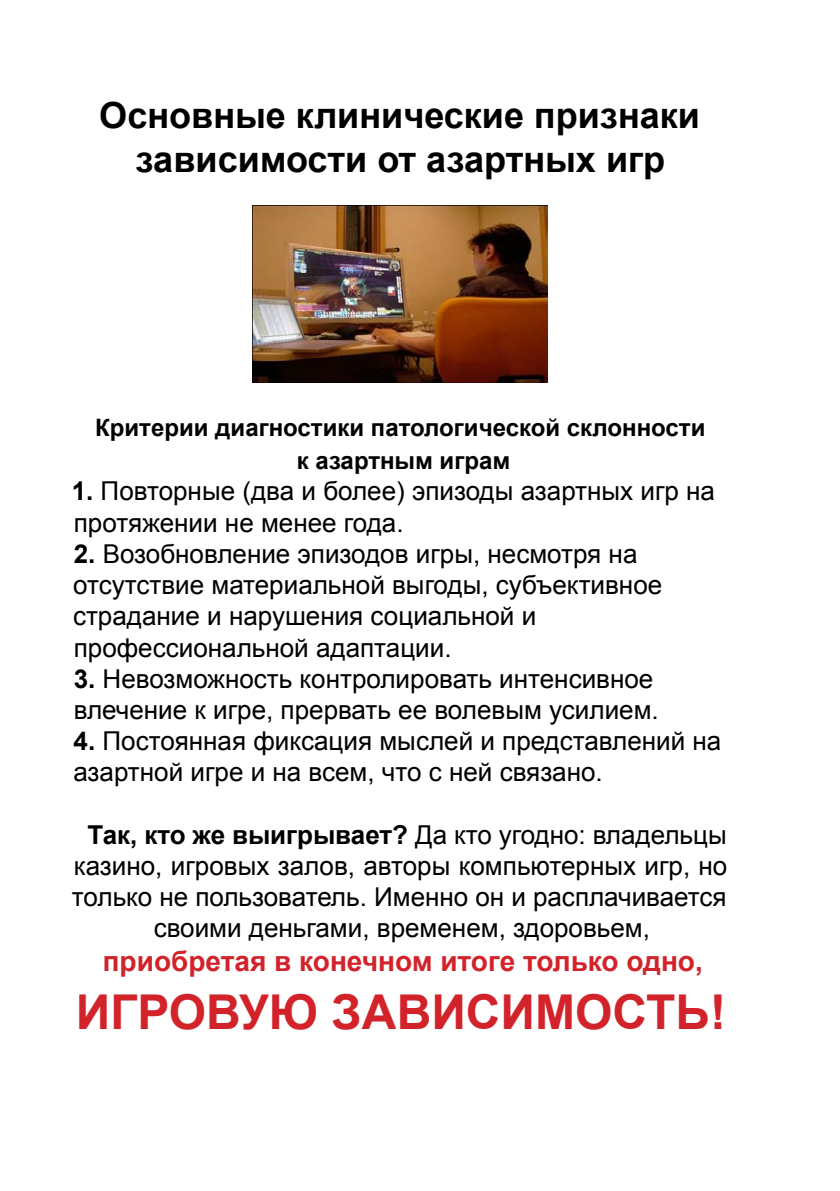
<style>
.page{position:relative;width:840px;height:1191px;background:#fff}
.page>*{position:absolute;margin:0;border:0;box-sizing:border-box;transform-origin:0 0}
.t1{font:700 48px "Arial";color:#d2232a}
.t2{font:700 36px/43.2px "Arial";color:#000;text-align:center}
.t3{font:700 28px "Arial";color:#d2232a}
.t4{font:26px/31.2px "Arial";color:#000}
.t5{font:700 24px/33.6px "Arial";color:#000;text-align:center}
.s1{font-weight:700}
</style>
<div class="page">
<img style="left:252px;top:205px;width:295px;height:178px">
<h2 class="t2" style="left:99px;top:95px;width:602px">Основные клинические признаки зависимости от азартных игр</h2>
<p class="t5" style="left:95px;top:411px;width:611px">Критерии диагностики патологической склонности к азартным играм</p>
<p class="t4" style="left:72px;top:476px;width:644px"><span class="s1">1.</span> Повторные (два и более) эпизоды азартных игр на протяжении не менее года.</p>
<p class="t4" style="left:73px;top:538px;width:590px"><span class="s1">2.</span> Возобновление эпизодов игры, несмотря на отсутствие материальной выгоды, субъективное страдание и нарушения социальной и профессиональной адаптации.</p>
<p class="t4" style="left:74px;top:663px;width:586px"><span class="s1">3.</span> Невозможность контролировать интенсивное влечение к игре, прервать ее волевым усилием.</p>
<p class="t4" style="left:73px;top:725px;width:649px"><span class="s1">4.</span> Постоянная фиксация мыслей и представлений на азартной игре и на всем, что с ней связано.</p>
<p class="t4" style="left:72px;top:819px;width:656px;text-align:center"><span class="s1">Так, кто же выигрывает?</span> Да кто угодно: владельцы казино, игровых залов, авторы компьютерных игр, но только не пользователь. Именно он и расплачивается своими деньгами, временем, здоровьем,</p>
<p class="t3" style="left:103px;top:942px;width:601px">приобретая в конечном итоге только одно,</p>
<h1 class="t1" style="left:76px;top:980px;width:651px">ИГРОВУЮ ЗАВИСИМОСТЬ!</h1>
</div>
